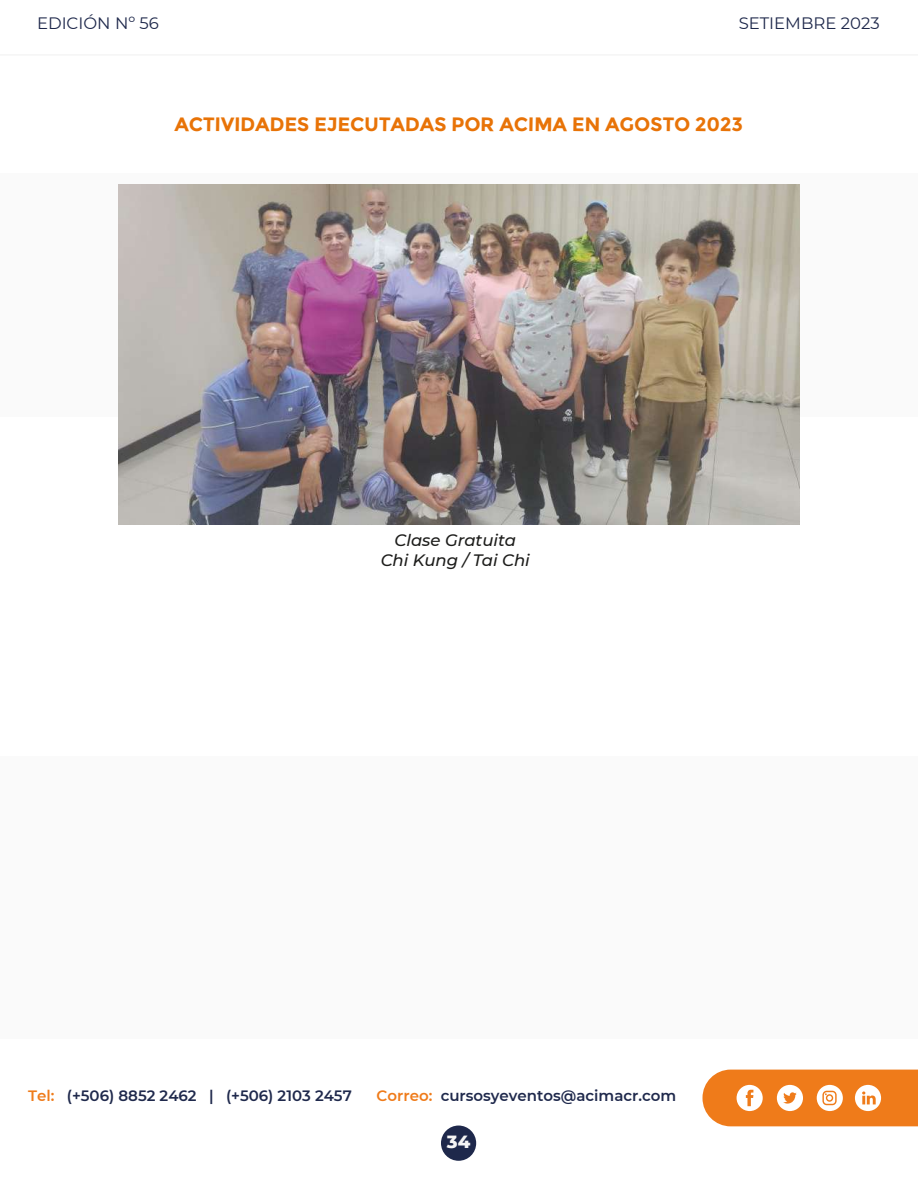
<style>
.page{position:relative;width:918px;height:1188px;background:#fff}
.page>*{position:absolute;margin:0;border:0;box-sizing:border-box;transform-origin:0 0}
.t1{font:700 19.5px "Montserrat";color:#e87307}
.t2{font:800 18px "Montserrat";color:#f5f5f5}
.t3{font:italic 500 16.5px/19.8px "Montserrat";color:#1d1d1b;text-align:center}
.t4{font:16.5px "Montserrat";color:#1e284b}
.t5{font:600 15px "Montserrat";color:#1f294c}
.s1{color:#ef7b1a}
</style>
<div class="page">
<div style="left:0;top:757px;width:918px;height:282px;background:#f5f5f5"></div>
<div style="left:0;top:174px;width:918px;height:243px;background:#f5f5f5"></div>
<svg style="left:703px;top:1070px;width:215px;height:56px;background:#f19141"></svg>
<div style="left:441px;top:1126px;width:35px;height:35px;background:#1e284b;border-radius:50%"></div>
<img style="left:119px;top:184px;width:680px;height:340px">
<p class="t4" style="left:37px;top:12px;width:123px">EDICIÓN Nº 56</p>
<p class="t4" style="left:739px;top:12px;width:143px">SETIEMBRE 2023</p>
<h1 class="t1" style="left:175px;top:108px;width:570px;rotate:1deg">ACTIVIDADES EJECUTADAS POR ACIMA EN AGOSTO 2023</h1>
<p class="t3" style="left:381px;top:530px;width:151px">Clase Gratuita<br>Chi Kung / Tai Chi</p>
<p class="t5" style="left:28px;top:1085px;width:325px"><span class="s1">Tel:</span> (+506) 8852 2462 | (+506) 2103 2457</p>
<p class="t5" style="left:377px;top:1085px;width:301px"><span class="s1">Correo:</span> cursosyeventos@acimacr.com</p>
<p class="t2" style="left:447px;top:1128px;width:25px">34</p>
</div>
